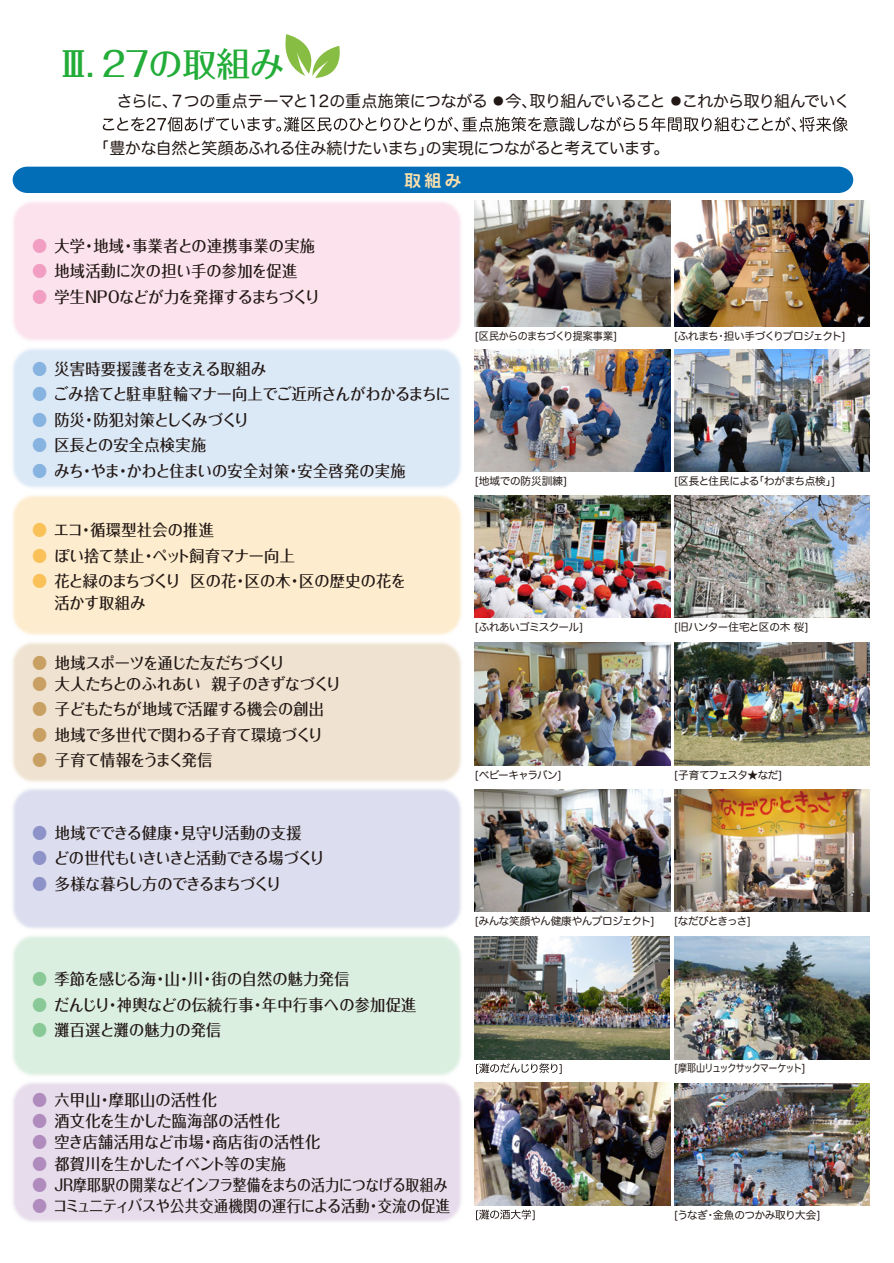
<style>
.page{position:relative;width:894px;height:1263px;background:#fff}
.page>*{position:absolute;margin:0;border:0;box-sizing:border-box;transform-origin:0 0}
.t1{font:500 34.05px "Folk Pro";color:#22ac38}
.t2{font:16.95px "NIS R7 SJIS 83 pv RKSJ H";color:#fce0ac}
.t3{font:500 15.9px "Folk Pro";letter-spacing:.025em;color:#221815;scale:.95 1}
.t4{font:500 15.9px "Folk Pro";letter-spacing:-.005em;color:#221815;scale:.95 1}
.t5{font:500 15.9px/22.4px "Folk Pro";letter-spacing:.015em;color:#221815;scale:.95 1}
.t6{font:15.9px "Hira Maru Pro N W4";letter-spacing:-.035em;color:#221815}
.t7{font:500 15.9px "Folk Pro";letter-spacing:-.065em;color:#221815;scale:.95 1}
.t8{font:500 15.9px "Folk Pro";letter-spacing:-.04em;color:#221815;scale:.95 1}
.t9{font:500 15.9px "Folk Pro";letter-spacing:-.03em;color:#221815;scale:.95 1}
.t10{font:500 15.9px "Folk Pro";letter-spacing:-.005em;color:#221815;scale:.86 1}
.t11{font:500 15.9px "Folk Pro";letter-spacing:-.005em;color:#221815;scale:.89 1}
.t12{font:500 15.9px "Folk Pro";letter-spacing:-.035em;color:#221815;scale:.95 1}
.t13{font:500 15.9px "Folk Pro";letter-spacing:-.025em;color:#221815;scale:.95 1}
.t14{font:500 15.9px "Folk Pro";letter-spacing:-.06em;color:#221815;scale:.95 1}
.t15{font:10.65px "Hira Maru Pro N W4";letter-spacing:-.055em;color:#221815}
.t16{font:10.65px "Hira Maru Pro N W4";letter-spacing:-.08em;color:#221815}
.t17{font:10.65px "Hira Maru Pro N W4";letter-spacing:-.105em;color:#221815}
.t18{font:10.65px "Hira Maru Pro N W4";color:#221815}
.t19{font:10.65px "Hira Maru Pro N W4";letter-spacing:-.075em;color:#221815}
.s1{font-size:10.65px}
.s2{color:#f19ec2}
.s3{color:#86b3e0}
.s4{color:#f9c158}
.s5{color:#c9a063}
.s6{color:#8d93c8}
.s7{color:#89c997}
.s8{color:#b08bbe}
</style>
<div class="page">
<div style="left:511px;top:167px;width:342px;height:26px;background:#036eb8"></div>
<img style="left:12px;top:166px;width:499px;height:129px">
<img style="left:11px;top:442px;width:500px;height:147px">
<img style="left:12px;top:589px;width:499px;height:147px">
<img style="left:12px;top:736px;width:499px;height:147px">
<img style="left:13px;top:883px;width:498px;height:147px">
<img style="left:13px;top:1030px;width:498px;height:192px">
<img style="left:474px;top:201px;width:196px;height:126px">
<svg style="left:285px;top:34px;width:55px;height:44px"></svg>
<svg style="left:476px;top:1063px;width:85px;height:11px"></svg>
<svg style="left:476px;top:1209px;width:58px;height:11px"></svg>
<img style="left:674px;top:201px;width:195px;height:126px">
<img style="left:674px;top:349px;width:195px;height:123px">
<img style="left:674px;top:496px;width:195px;height:122px">
<img style="left:474px;top:496px;width:196px;height:122px">
<img style="left:474px;top:349px;width:196px;height:123px">
<img style="left:474px;top:643px;width:196px;height:123px">
<img style="left:674px;top:643px;width:195px;height:123px">
<img style="left:474px;top:790px;width:196px;height:121px">
<img style="left:674px;top:790px;width:195px;height:121px">
<img style="left:474px;top:1083px;width:196px;height:122px">
<img style="left:674px;top:936px;width:195px;height:123px">
<img style="left:674px;top:1083px;width:195px;height:123px">
<svg style="left:103px;top:117px;width:744px;height:15px"></svg>
<img style="left:474px;top:937px;width:195px;height:122px">
<h1 class="t1" style="left:56px;top:35px;width:229px">Ⅲ．27の取組み</h1>
<p class="t6" style="left:117px;top:87px;width:734px">さらに、７つの重点テーマと12の重点施策につながる <span class="s1">●</span> 今、取り組んでいること <span class="s1">●</span>これから取り組んでいく</p>
<p class="t6" style="left:93px;top:134px;width:577px">「豊かな自然と笑顔あふれる住み続けたいまち」の実現につながると考えています。</p>
<p class="t2" style="left:404px;top:170px;width:59px">取組み</p>
<p class="t3" style="left:32px;top:232px;width:299px"><span class="s2">●</span> 大学・地域・事業者との連携事業の実施</p>
<p class="t5" style="left:32px;top:258px;width:280px"><span class="s2">●</span> 地域活動に次の担い手の参加を促進</p>
<p class="t9" style="left:32px;top:283px;width:304px"><span class="s2">●</span> 学生NPOなどが力を発揮するまちづくり</p>
<p class="t3" style="left:32px;top:355px;width:248px"><span class="s3">●</span> 災害時要援護者を支える取組み</p>
<p class="t4" style="left:32px;top:381px;width:442px"><span class="s3">●</span> ごみ捨てと駐車駐輪マナー向上でご近所さんがわかるまちに</p>
<p class="t14" style="left:32px;top:406px;width:230px"><span class="s3">●</span> 防災・防犯対策としくみづくり</p>
<p class="t3" style="left:32px;top:432px;width:185px"><span class="s3">●</span> 区長との安全点検実施</p>
<p class="t5" style="left:32px;top:457px;width:394px"><span class="s3">●</span> みち・やま・かわと住まいの安全対策・安全啓発の実施</p>
<p class="t3" style="left:32px;top:516px;width:193px"><span class="s4">●</span> エコ・循環型社会の推進</p>
<p class="t13" style="left:32px;top:542px;width:278px"><span class="s4">●</span> ぽい捨て禁止・ペット飼育マナー向上</p>
<p class="t5" style="left:54px;top:568px;width:371px;text-indent:-22px"><span class="s4">●</span> 花と緑のまちづくり 区の花・区の木・区の歴史の花を活かす取組み</p>
<p class="t8" style="left:32px;top:649px;width:267px"><span class="s5">●</span> 地域スポーツを通じた友だちづくり</p>
<p class="t12" style="left:32px;top:670px;width:326px"><span class="s5">●</span> 大人たちとのふれあい 親子のきずなづくり</p>
<p class="t4" style="left:32px;top:696px;width:309px"><span class="s5">●</span> 子どもたちが地域で活躍する機会の創出</p>
<p class="t4" style="left:32px;top:721px;width:307px"><span class="s5">●</span> 地域で多世代で関わる子育て環境づくり</p>
<p class="t9" style="left:32px;top:747px;width:191px"><span class="s5">●</span> 子育て情報をうまく発信</p>
<p class="t4" style="left:32px;top:819px;width:285px"><span class="s6">●</span> 地域でできる健康・見守り活動の支援</p>
<p class="t7" style="left:32px;top:845px;width:309px"><span class="s6">●</span> どの世代もいきいきと活動できる場づくり</p>
<p class="t7" style="left:32px;top:870px;width:263px"><span class="s6">●</span> 多様な暮らし方のできるまちづくり</p>
<p class="t4" style="left:32px;top:966px;width:335px"><span class="s7">●</span> 季節を感じる海・山・川・街の自然の魅力発信</p>
<p class="t3" style="left:32px;top:991px;width:406px"><span class="s7">●</span> だんじり・神輿などの伝統行事・年中行事への参加促進</p>
<p class="t5" style="left:32px;top:1017px;width:201px"><span class="s7">●</span> 灘百選と灘の魅力の発信</p>
<p class="t3" style="left:32px;top:1086px;width:196px"><span class="s8">●</span> 六甲山・摩耶山の活性化</p>
<p class="t5" style="left:32px;top:1107px;width:262px"><span class="s8">●</span> 酒文化を生かした臨海部の活性化</p>
<p class="t3" style="left:32px;top:1129px;width:305px"><span class="s8">●</span> 空き店舗活用など市場・商店街の活性化</p>
<p class="t8" style="left:32px;top:1150px;width:269px"><span class="s8">●</span> 都賀川を生かしたイベント等の実施</p>
<p class="t10" style="left:32px;top:1171px;width:484px"><span class="s8">●</span> JR摩耶駅の開業などインフラ整備をまちの活力につなげる取組み</p>
<p class="t11" style="left:32px;top:1192px;width:471px"><span class="s8">●</span> コミュニティバスや公共交通機関の運行による活動・交流の促進</p>
<p class="t15" style="left:475px;top:326px;width:144px">[区民からのまちづくり提案事業]</p>
<p class="t15" style="left:674px;top:326px;width:173px">[ふれまち・担い手づくりプロジェクト]</p>
<p class="t18" style="left:475px;top:472px;width:94px">[地域での防災訓練]</p>
<p class="t15" style="left:674px;top:472px;width:164px">[区長と住民による「わがまち点検」]</p>
<p class="t15" style="left:475px;top:618px;width:110px">[ふれあいゴミスクール]</p>
<p class="t15" style="left:674px;top:618px;width:136px">[旧ハンター住宅と区の木 桜]</p>
<p class="t19" style="left:475px;top:765px;width:88px">[ベビーキャラバン]</p>
<p class="t16" style="left:674px;top:765px;width:110px">[子育てフェスタ★なだ]</p>
<p class="t15" style="left:475px;top:912px;width:181px">[みんな笑顔やん健康やんプロジェクト]</p>
<p class="t16" style="left:674px;top:912px;width:78px">[なだびときっさ]</p>
<p class="t17" style="left:674px;top:1059px;width:133px">[摩耶山リュックサックマーケット]</p>
<p class="t15" style="left:674px;top:1205px;width:148px">[うなぎ・金魚のつかみ取り大会]</p>
</div>
